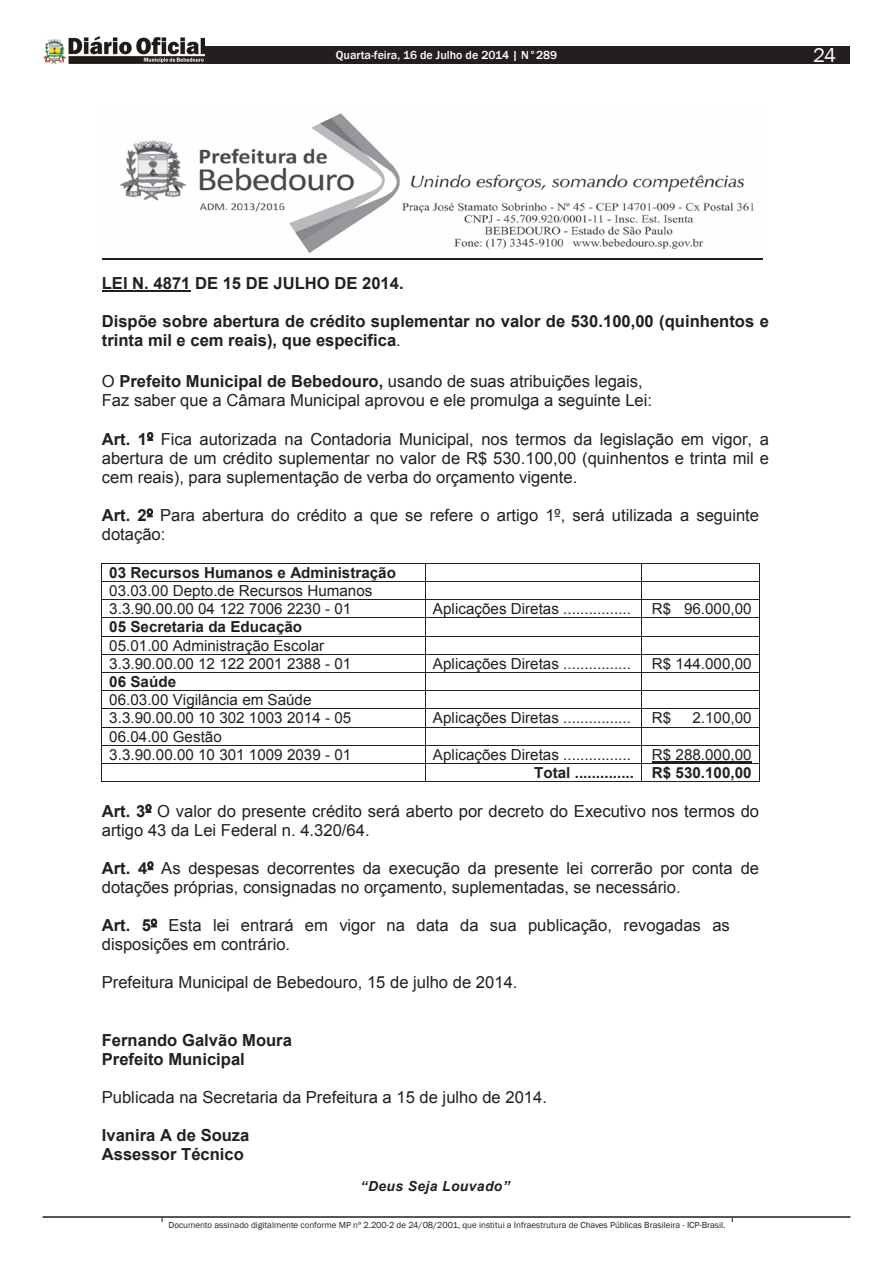
<style>
.page{position:relative;width:893px;height:1263px;background:#fff}
.page>*{position:absolute;margin:0;border:0;box-sizing:border-box;transform-origin:0 0}
.t1{font:20.4px "Franklin Gothic";color:#fff}
.t2{font:16.65px/19px "Arial";color:#231f20}
.t3{font:700 16.65px/19px "Arial";color:#231f20}
.t4{font:15.15px/18.1px "Arial";color:#231f20}
.t5{font:700 15.15px/18.3px "Arial";color:#231f20;text-align:right}
.t6{font:italic 700 13.8px "Arial";letter-spacing:.03em;color:#231f20}
.t7{font:500 12px "Franklin Gothic";color:#fff}
.t8{font:9px "Franklin Gothic";color:#231f20}
.s1{font-weight:400}
.s2{font-weight:700}
.s3{font-family:"Microsoft Sans Serif"}
</style>
<div class="page">
<div style="left:43px;top:47px;width:807px;height:17px;background:#231f20"></div>
<img style="left:43px;top:37px;width:162px;height:27px">
<hr style="left:43px;top:1216px;width:807px;height:2px;background:#231f20">
<img style="left:119px;top:113px;width:635px;height:140px">
<hr style="left:102px;top:258px;width:660px;height:1px;background:#231f20">
<hr style="left:102px;top:290px;width:88px;height:2px;background:#231f20">
<svg style="left:147px;top:432px;width:6px;height:9px"></svg>
<svg style="left:147px;top:508px;width:6px;height:9px"></svg>
<hr style="left:102px;top:563px;width:323px;height:1px;background:#231f20">
<hr style="left:426px;top:563px;width:215px;height:1px;background:#231f20">
<hr style="left:642px;top:563px;width:117px;height:1px;background:#231f20">
<hr style="left:102px;top:581px;width:323px;height:1px;background:#231f20">
<hr style="left:426px;top:581px;width:215px;height:1px;background:#231f20">
<hr style="left:642px;top:581px;width:117px;height:1px;background:#231f20">
<hr style="left:102px;top:599px;width:323px;height:1px;background:#231f20">
<hr style="left:426px;top:599px;width:215px;height:1px;background:#231f20">
<hr style="left:642px;top:599px;width:117px;height:1px;background:#231f20">
<hr style="left:102px;top:617px;width:323px;height:1px;background:#231f20">
<hr style="left:426px;top:617px;width:215px;height:1px;background:#231f20">
<hr style="left:642px;top:617px;width:117px;height:1px;background:#231f20">
<hr style="left:102px;top:636px;width:323px;height:1px;background:#231f20">
<hr style="left:426px;top:636px;width:215px;height:1px;background:#231f20">
<hr style="left:642px;top:636px;width:117px;height:1px;background:#231f20">
<hr style="left:102px;top:654px;width:323px;height:1px;background:#231f20">
<hr style="left:426px;top:654px;width:215px;height:1px;background:#231f20">
<hr style="left:642px;top:654px;width:117px;height:1px;background:#231f20">
<hr style="left:102px;top:672px;width:323px;height:1px;background:#231f20">
<hr style="left:426px;top:672px;width:215px;height:1px;background:#231f20">
<hr style="left:642px;top:672px;width:117px;height:1px;background:#231f20">
<hr style="left:102px;top:690px;width:323px;height:1px;background:#231f20">
<hr style="left:426px;top:690px;width:215px;height:1px;background:#231f20">
<hr style="left:642px;top:690px;width:117px;height:1px;background:#231f20">
<hr style="left:102px;top:708px;width:323px;height:1px;background:#231f20">
<hr style="left:426px;top:708px;width:215px;height:1px;background:#231f20">
<hr style="left:642px;top:708px;width:117px;height:1px;background:#231f20">
<hr style="left:102px;top:727px;width:323px;height:1px;background:#231f20">
<hr style="left:426px;top:727px;width:215px;height:1px;background:#231f20">
<hr style="left:642px;top:727px;width:117px;height:1px;background:#231f20">
<hr style="left:652px;top:761px;width:100px;height:1px;background:#231f20">
<hr style="left:102px;top:745px;width:323px;height:1px;background:#231f20">
<hr style="left:426px;top:745px;width:215px;height:1px;background:#231f20">
<hr style="left:642px;top:745px;width:117px;height:1px;background:#231f20">
<hr style="left:102px;top:763px;width:323px;height:1px;background:#231f20">
<hr style="left:426px;top:763px;width:215px;height:1px;background:#231f20">
<hr style="left:642px;top:763px;width:117px;height:1px;background:#231f20">
<svg style="left:101px;top:563px;width:1px;height:219px"></svg>
<hr style="left:102px;top:781px;width:323px;height:1px;background:#231f20">
<svg style="left:425px;top:563px;width:1px;height:219px"></svg>
<hr style="left:426px;top:781px;width:215px;height:1px;background:#231f20">
<svg style="left:641px;top:563px;width:1px;height:219px"></svg>
<hr style="left:642px;top:781px;width:117px;height:1px;background:#231f20">
<svg style="left:759px;top:563px;width:1px;height:219px"></svg>
<svg style="left:145px;top:804px;width:7px;height:9px"></svg>
<svg style="left:147px;top:861px;width:7px;height:9px"></svg>
<svg style="left:151px;top:918px;width:6px;height:9px"></svg>
<p class="t7" style="left:336px;top:47px;width:223px">Quarta-feira, 16 de Julho de 2014 | N°289</p>
<p class="t1" style="left:813px;top:43px;width:25px">24</p>
<p class="t3" style="left:102px;top:274px;width:303px">LEI N. 4871 DE 15 DE JULHO DE 2014.</p>
<p class="t3" style="left:102px;top:312px;width:669px">Dispõe sobre abertura de crédito suplementar no valor de 530.100,00 (quinhentos e trinta mil e cem reais), que especifica<span class="s1">.</span></p>
<p class="t2" style="left:102px;top:372px;width:552px">O <span class="s2">Prefeito Municipal de Bebedouro,</span> usando de suas atribuições legais,<br>Faz saber que a Câmara Municipal aprovou e ele promulga a seguinte Lei:</p>
<p class="t2" style="left:102px;top:429px;width:669px;text-align:justify"><span class="s2">Art. 1</span><span class="s3">º</span> Fica autorizada na Contadoria Municipal, nos termos da legislação em vigor, a abertura de um crédito suplementar no valor de R$ 530.100,00 (quinhentos e trinta mil e cem reais), para suplementação de verba do orçamento vigente.</p>
<p class="t2" style="left:102px;top:506px;width:659px"><span class="s2">Art. 2</span><span class="s3">º</span> Para abertura do crédito a que se refere o artigo 1<span class="s3">º</span>, será utilizada a seguinte dotação:</p>
<p class="t4" style="left:109px;top:563px;width:288px"><span class="s2">03 Recursos Humanos e Administração<br></span>03.03.00 Depto.de Recursos Humanos<br>3.3.90.00.00 04 122 7006 2230 - 01</p>
<p class="t4" style="left:433px;top:600px;width:200px">Aplicações Diretas ................</p>
<p class="t4" style="left:652px;top:600px;width:101px">R$ 96.000,00</p>
<p class="t4" style="left:109px;top:618px;width:244px"><span class="s2">05 Secretaria da Educação<br></span>05.01.00 Administração Escolar<br>3.3.90.00.00 12 122 2001 2388 - 01</p>
<p class="t4" style="left:109px;top:673px;width:244px"><span class="s2">06 Saúde<br></span>06.03.00 Vigilância em Saúde<br>3.3.90.00.00 10 302 1003 2014 - 05</p>
<p class="t4" style="left:433px;top:654px;width:200px">Aplicações Diretas ................</p>
<p class="t4" style="left:652px;top:654px;width:101px">R$ 144.000,00</p>
<p class="t4" style="left:433px;top:709px;width:200px">Aplicações Diretas ................</p>
<p class="t4" style="left:652px;top:709px;width:21px">R$</p>
<p class="t4" style="left:692px;top:709px;width:61px">2.100,00</p>
<p class="t4" style="left:109px;top:727px;width:244px">06.04.00 Gestão<br>3.3.90.00.00 10 301 1009 2039 - 01</p>
<p class="t5" style="left:534px;top:746px;width:219px"><span class="s1">R$ 288.000,00<br></span>Total .............. R$ 530.100,00</p>
<p class="t2" style="left:102px;top:801px;width:659px"><span class="s2">Art. 3</span><span class="s3">º</span> O valor do presente crédito será aberto por decreto do Executivo nos termos do artigo 43 da Lei Federal n. 4.320/64.</p>
<p class="t2" style="left:102px;top:859px;width:659px"><span class="s2">Art. 4</span><span class="s3">º</span> As despesas decorrentes da execução da presente lei correrão por conta de dotações próprias, consignadas no orçamento, suplementadas, se necessário.</p>
<p class="t2" style="left:102px;top:916px;width:630px"><span class="s2">Art. 5</span><span class="s3">º</span> Esta lei entrará em vigor na data da sua publicação, revogadas as disposições em contrário.</p>
<p class="t2" style="left:102px;top:973px;width:417px">Prefeitura Municipal de Bebedouro, 15 de julho de 2014.</p>
<p class="t4" style="left:433px;top:745px;width:200px">Aplicações Diretas ................</p>
<p class="t3" style="left:102px;top:1031px;width:192px">Fernando Galvão Moura<br>Prefeito Municipal</p>
<p class="t2" style="left:102px;top:1088px;width:447px">Publicada na Secretaria da Prefeitura a 15 de julho de 2014.</p>
<p class="t3" style="left:102px;top:1126px;width:149px">Ivanira A de Souza<br>Assessor Técnico</p>
<p class="t6" style="left:361px;top:1177px;width:151px">“Deus Seja Louvado”</p>
<p class="t8" style="left:168px;top:1219px;width:558px">Documento assinado digitalmente conforme MP nº 2.200-2 de 24/08/2001, que institui a Infraestrutura de Chaves Públicas Brasileira - ICP-Brasil.</p>
</div>
